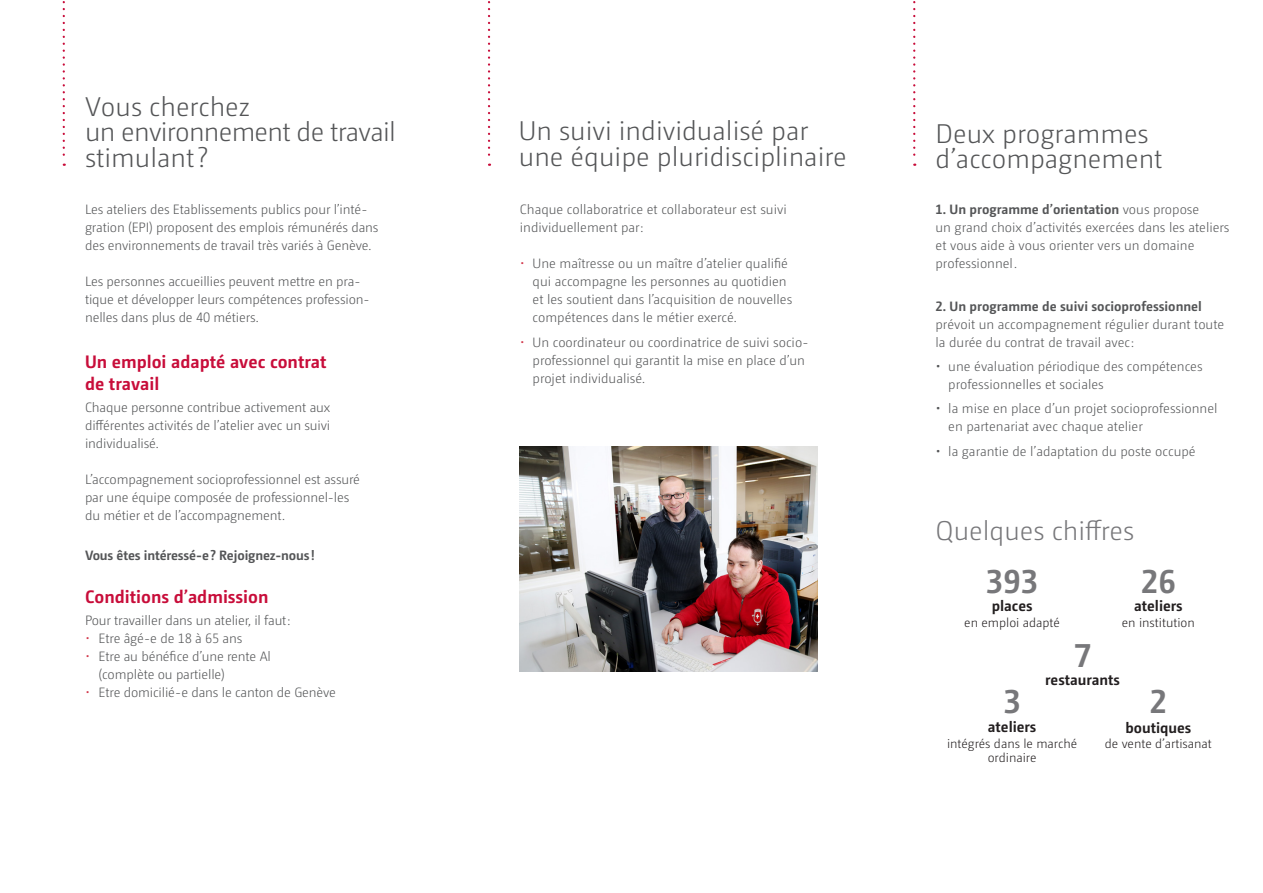
<style>
.page{position:relative;width:1263px;height:893px;background:#fff}
.page>*{position:absolute;margin:0;border:0;box-sizing:border-box;transform-origin:0 0}
.t1{font:700 33px "Camingo Dos Pro";color:#77777a}
.t2{font:300 27px/25.5px "Camingo Dos Pro";color:#545557}
.t3{font:300 27px/25.5px "Camingo Dos Pro";letter-spacing:-.025em;color:#545557}
.t4{font:300 27px "Camingo Dos Pro";color:#77777a}
.t5{font:700 18px/21.6px "Camingo Dos Pro";color:#c80d3a}
.Sous_titres_bold_rou{font:700 15px "Camingo Dos Pro";color:#231f20}
.t6{font:300 13.5px/18px "Camingo Dos Pro";color:#545557}
.t7{font:700 13.5px "Camingo Dos Pro";letter-spacing:-.01em;color:#545557}
.Sous_titres_bold_rou-2{font:300 12.75px "Camingo Dos Pro";color:#231f20}
.s1{color:#d2384c}
.s2{font-weight:700}
.s3{font-weight:400}
</style>
<div class="page">
<svg style="left:63px;top:1px;width:2px;height:165px"></svg>
<svg style="left:488px;top:1px;width:2px;height:165px"></svg>
<svg style="left:913px;top:1px;width:2px;height:165px"></svg>
<img style="left:520px;top:446px;width:297px;height:226px">
<p class="t3" style="left:85px;top:94px;width:312px">Vous cherchez<br>un environnement de travail stimulant?</p>
<p class="t6" style="left:85px;top:201px;width:295px">Les ateliers des Etablissements publics pour l’inté&shy;gration (EPI) proposent des emplois rémunérés dans des environnements de travail très variés à Genève.</p>
<p class="t6" style="left:85px;top:273px;width:286px">Les personnes accueillies peuvent mettre en pra&shy;tique et développer leurs compétences profession&shy;nelles dans plus de 40 métiers.</p>
<p class="t5" style="left:85px;top:351px;width:243px">Un emploi adapté avec contrat de travail</p>
<p class="t6" style="left:85px;top:398px;width:247px;text-align:justify">Chaque personne contribue activement aux différentes activités de l’atelier avec un suivi individualisé.</p>
<p class="t6" style="left:85px;top:470px;width:276px">L’accompagnement socioprofessionnel est assuré par une équipe composée de professionnel-les du métier et de l’accompagnement.</p>
<p class="t7" style="left:85px;top:547px;width:232px">Vous êtes intéressé-e? Rejoignez-nous!</p>
<p class="t5" style="left:85px;top:586px;width:185px">Conditions d’admission</p>
<p class="t6" style="left:85px;top:611px;width:206px">Pour travailler dans un atelier, il faut:</p>
<p class="t6" style="left:85px;top:629px;width:159px"><span class="s1">•</span> Etre âgé-e de 18 à 65 ans</p>
<p class="t6" style="left:99px;top:647px;width:174px;text-indent:-14px"><span class="s1">•</span> Etre au bénéfice d’une rente Al (complète ou partielle)</p>
<p class="t6" style="left:85px;top:683px;width:253px"><span class="s1">•</span> Etre domicilié-e dans le canton de Genève</p>
<p class="t2" style="left:519px;top:118px;width:329px">Un suivi individualisé par une équipe pluridisciplinaire</p>
<p class="t2" style="left:935px;top:120px;width:229px">Deux programmes d’accompagnement</p>
<p class="t6" style="left:520px;top:201px;width:268px">Chaque collaboratrice et collaborateur est suivi individuellement par:</p>
<p class="t6" style="left:520px;top:255px;width:270px"><span class="s1">•</span> Une maîtresse ou un maître d’atelier qualifié</p>
<p class="t6" style="left:533px;top:273px;width:256px">qui accompagne les personnes au quotidien</p>
<p class="t6" style="left:533px;top:291px;width:261px">et les soutient dans l’acquisition de nouvelles compétences dans le métier exercé.</p>
<p class="t6" style="left:533px;top:333px;width:277px;text-indent:-13px"><span class="s1">•</span> Un coordinateur ou coordinatrice de suivi socio&shy;professionnel qui garantit la mise en place d’un projet individualisé.</p>
<p class="t6" style="left:935px;top:201px;width:295px"><span class="s2">1. Un programme d’orientation</span> vous propose<br>un grand choix d’activités exercées dans les ateliers et vous aide à vous orienter vers un domaine professionnel.</p>
<p class="t6" style="left:935px;top:297px;width:290px"><span class="s2">2. Un programme de suivi socioprofessionnel </span>prévoit un accompagnement régulier durant toute la durée du contrat de travail avec:</p>
<p class="t6" style="left:948px;top:357px;width:256px;text-indent:-13px"><span class="s3">•</span> une évaluation périodique des compétences professionnelles et sociales</p>
<p class="t6" style="left:948px;top:400px;width:271px;text-indent:-13px"><span class="s3">•</span> la mise en place d’un projet socioprofessionnel en partenariat avec chaque atelier</p>
<p class="t6" style="left:935px;top:442px;width:262px"><span class="s3">•</span> la garantie de l’adaptation du poste occupé</p>
<p class="t4" style="left:935px;top:515px;width:200px">Quelques chiffres</p>
<p class="t1" style="left:986px;top:562px;width:54px">393</p>
<p class="Sous_titres_bold_rou" style="left:992px;top:597px;width:42px">places</p>
<p class="Sous_titres_bold_rou-2" style="left:964px;top:615px;width:97px">en emploi adapté</p>
<p class="t1" style="left:1141px;top:562px;width:36px">26</p>
<p class="Sous_titres_bold_rou" style="left:1134px;top:597px;width:50px">ateliers</p>
<p class="Sous_titres_bold_rou-2" style="left:1122px;top:615px;width:74px">en institution</p>
<p class="t1" style="left:1074px;top:635px;width:19px">7</p>
<p class="Sous_titres_bold_rou" style="left:1045px;top:671px;width:76px">restaurants</p>
<p class="t1" style="left:1003px;top:682px;width:19px">3</p>
<p class="Sous_titres_bold_rou" style="left:988px;top:718px;width:50px">ateliers</p>
<p class="Sous_titres_bold_rou-2" style="left:947px;top:736px;width:132px">intégrés dans le marché</p>
<p class="Sous_titres_bold_rou-2" style="left:988px;top:750px;width:50px">ordinaire</p>
<p class="t1" style="left:1149px;top:682px;width:19px">2</p>
<p class="Sous_titres_bold_rou" style="left:1125px;top:719px;width:67px">boutiques</p>
<p class="Sous_titres_bold_rou-2" style="left:1105px;top:736px;width:109px">de vente d’artisanat</p>
</div>
